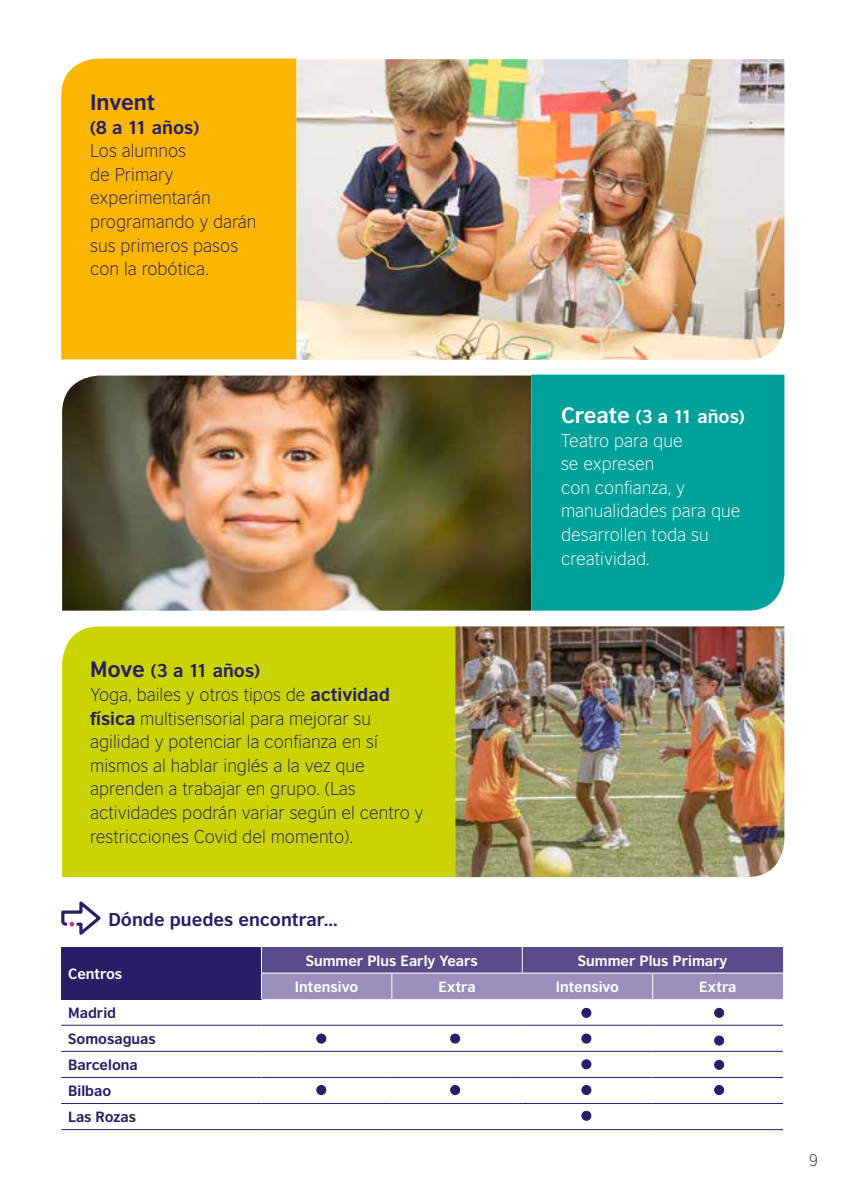
<style>
.page{position:relative;width:844px;height:1191px;background:#fff}
.page>*{position:absolute;margin:0;border:0;box-sizing:border-box;transform-origin:0 0}
.t1{font:700 21px "British Council Sans";color:#281d67}
.t2{font:300 17.5px/23.6px "British Council Sans";color:#281d67}
.t3{font:300 17.5px/23.6px "British Council Sans";color:#fff}
.t4{font:700 17.5px "British Council Sans";color:#281d67}
.t5{font:300 15.75px "British Council Sans";color:#30383a}
.t6{font:700 14px "British Council Sans";color:#fff}
.t7{font:700 14px/26.1px "British Council Sans";color:#281d67}
.s1{font-weight:700;font-size:21px}
.s2{font-weight:700}
</style>
<div class="page">
<img style="left:296px;top:59px;width:488px;height:301px">
<img style="left:455px;top:626px;width:329px;height:251px">
<div style="left:61px;top:947px;width:200px;height:52px;background:#281d67"></div>
<svg style="left:261px;top:947px;width:521px;height:52px;background:#7b71a4"></svg>
<hr style="left:61px;top:1024px;width:200px;height:1px;background:#281d67">
<hr style="left:261px;top:1024px;width:131px;height:1px;background:#281d67">
<hr style="left:392px;top:1024px;width:130px;height:1px;background:#281d67">
<hr style="left:522px;top:1024px;width:130px;height:1px;background:#281d67">
<hr style="left:652px;top:1024px;width:130px;height:1px;background:#281d67">
<hr style="left:61px;top:1051px;width:200px;height:1px;background:#281d67">
<hr style="left:261px;top:1051px;width:131px;height:1px;background:#281d67">
<hr style="left:392px;top:1051px;width:130px;height:1px;background:#281d67">
<hr style="left:522px;top:1051px;width:130px;height:1px;background:#281d67">
<hr style="left:652px;top:1051px;width:130px;height:1px;background:#281d67">
<hr style="left:61px;top:1077px;width:200px;height:1px;background:#281d67">
<hr style="left:261px;top:1077px;width:131px;height:1px;background:#281d67">
<hr style="left:392px;top:1077px;width:130px;height:1px;background:#281d67">
<hr style="left:522px;top:1077px;width:130px;height:1px;background:#281d67">
<hr style="left:652px;top:1077px;width:130px;height:1px;background:#281d67">
<hr style="left:61px;top:1103px;width:200px;height:1px;background:#281d67">
<hr style="left:261px;top:1103px;width:131px;height:1px;background:#281d67">
<hr style="left:392px;top:1103px;width:130px;height:1px;background:#281d67">
<hr style="left:522px;top:1103px;width:130px;height:1px;background:#281d67">
<hr style="left:652px;top:1103px;width:130px;height:1px;background:#281d67">
<hr style="left:61px;top:1129px;width:200px;height:1px;background:#281d67">
<hr style="left:261px;top:1129px;width:131px;height:1px;background:#281d67">
<hr style="left:392px;top:1129px;width:130px;height:1px;background:#281d67">
<hr style="left:522px;top:1129px;width:130px;height:1px;background:#281d67">
<hr style="left:652px;top:1129px;width:130px;height:1px;background:#281d67">
<div style="left:581px;top:1008px;width:9px;height:9px;background:#281d67;border-radius:50%"></div>
<div style="left:581px;top:1008px;width:10px;height:9px;border:1px solid #281d67;border-radius:50%"></div>
<div style="left:581px;top:1059px;width:9px;height:9px;background:#281d67;border-radius:50%"></div>
<div style="left:581px;top:1059px;width:10px;height:10px;border:1px solid #281d67;border-radius:50%"></div>
<div style="left:581px;top:1034px;width:9px;height:9px;background:#281d67;border-radius:50%"></div>
<div style="left:581px;top:1033px;width:10px;height:10px;border:1px solid #281d67;border-radius:50%"></div>
<div style="left:581px;top:1085px;width:9px;height:9px;background:#281d67;border-radius:50%"></div>
<div style="left:581px;top:1085px;width:10px;height:10px;border:1px solid #281d67;border-radius:50%"></div>
<div style="left:714px;top:1085px;width:9px;height:9px;background:#281d67;border-radius:50%"></div>
<div style="left:714px;top:1085px;width:10px;height:10px;border:1px solid #281d67;border-radius:50%"></div>
<div style="left:581px;top:1111px;width:9px;height:9px;background:#281d67;border-radius:50%"></div>
<div style="left:581px;top:1110px;width:10px;height:10px;border:1px solid #281d67;border-radius:50%"></div>
<div style="left:714px;top:1036px;width:9px;height:9px;background:#281d67;border-radius:50%"></div>
<div style="left:714px;top:1035px;width:10px;height:10px;border:1px solid #281d67;border-radius:50%"></div>
<div style="left:714px;top:1008px;width:9px;height:9px;background:#281d67;border-radius:50%"></div>
<div style="left:714px;top:1008px;width:10px;height:9px;border:1px solid #281d67;border-radius:50%"></div>
<div style="left:714px;top:1060px;width:9px;height:9px;background:#281d67;border-radius:50%"></div>
<div style="left:714px;top:1059px;width:10px;height:10px;border:1px solid #281d67;border-radius:50%"></div>
<div style="left:317px;top:1034px;width:9px;height:9px;background:#281d67;border-radius:50%"></div>
<div style="left:316px;top:1033px;width:10px;height:10px;border:1px solid #281d67;border-radius:50%"></div>
<div style="left:450px;top:1034px;width:9px;height:9px;background:#281d67;border-radius:50%"></div>
<div style="left:450px;top:1033px;width:10px;height:10px;border:1px solid #281d67;border-radius:50%"></div>
<div style="left:317px;top:1085px;width:9px;height:9px;background:#281d67;border-radius:50%"></div>
<div style="left:316px;top:1085px;width:10px;height:10px;border:1px solid #281d67;border-radius:50%"></div>
<div style="left:450px;top:1085px;width:9px;height:9px;background:#281d67;border-radius:50%"></div>
<div style="left:450px;top:1085px;width:10px;height:10px;border:1px solid #281d67;border-radius:50%"></div>
<div style="left:61px;top:58px;width:235px;height:301px;background:#fab600"></div>
<div style="left:531px;top:375px;width:253px;height:235px;background:#00a19a"></div>
<div style="left:62px;top:626px;width:393px;height:251px;background:#cad400"></div>
<svg style="left:61px;top:901px;width:40px;height:34px"></svg>
<img style="left:62px;top:375px;width:469px;height:235px">
<p class="t1" style="left:90px;top:89px;width:67px">Invent</p>
<p class="t4" style="left:90px;top:116px;width:110px">(8 a 11 años)</p>
<p class="t2" style="left:90px;top:139px;width:168px">Los alumnos<br>de Primary experimentarán programando y darán sus primeros pasos con la robótica.</p>
<p class="t2" style="left:90px;top:659px;width:335px"><span class="s1">Move</span> <span class="s2">(3 a 11 años)<br></span>Yoga, bailes y otros tipos de <span class="s2">actividad física</span> multisensorial para mejorar su agilidad y potenciar la confianza en sí mismos al hablar inglés a la vez que aprenden a trabajar en grupo. (Las actividades podrán variar según el centro y restricciones Covid del momento).</p>
<p class="t4" style="left:108px;top:908px;width:231px">Dónde puedes encontrar...</p>
<p class="t3" style="left:561px;top:405px;width:185px"><span class="s1">Create</span> <span class="s2">(3 a 11 años)<br></span>Teatro para que<br>se expresen<br>con confianza, y manualidades para que desarrollen toda su creatividad.</p>
<p class="t6" style="left:68px;top:965px;width:56px">Centros</p>
<p class="t7" style="left:68px;top:999px;width:89px">Madrid<br>Somosaguas<br>Barcelona<br>Bilbao<br>Las Rozas</p>
<p class="t6" style="left:306px;top:952px;width:174px">Summer Plus Early Years</p>
<p class="t6" style="left:577px;top:952px;width:151px">Summer Plus Primary</p>
<p class="t6" style="left:295px;top:978px;width:65px">Intensivo</p>
<p class="t6" style="left:438px;top:978px;width:39px">Extra</p>
<p class="t6" style="left:555px;top:978px;width:65px">Intensivo</p>
<p class="t6" style="left:699px;top:978px;width:39px">Extra</p>
<p class="t5" style="left:808px;top:1151px;width:11px">9</p>
</div>
